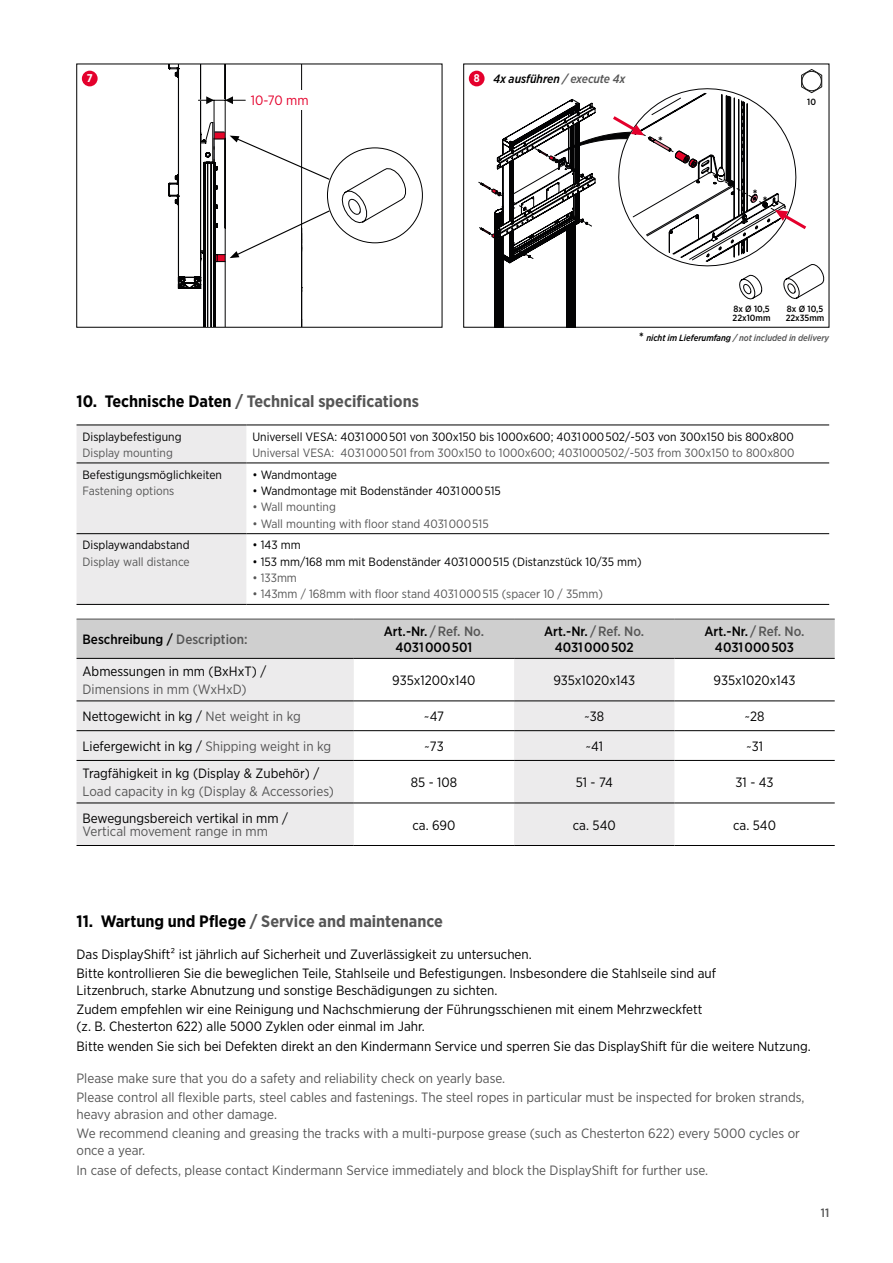
<style>
.page{position:relative;width:893px;height:1263px;background:#fff}
.page>*{position:absolute;margin:0;border:0;box-sizing:border-box;transform-origin:0 0}
.t1{font:700 16.5px "Gotham Narrow";color:#565656}
.t2{font:13.5px/19.6px "Gotham Narrow";color:#000}
.t3{font:13.5px/19.6px "Gotham Narrow";color:#565656}
.t4{font:500 13.5px/16.5px "Gotham Narrow";color:#000;text-align:center}
.t5{font:13.5px "Gotham Narrow";color:#e4002c}
.t6{font:12px "Gotham Narrow";color:#000}
.t7{font:12px "Gotham Narrow";color:#565656}
.t8{font:italic 500 12px "Gotham Narrow";letter-spacing:-.005em;color:#000}
.t9{font:700 12px "Gotham Narrow";color:#000}
.t10{font:500 12px "Gotham Narrow";color:#565656}
.t11{font:700 11.25px "Gotham Narrow";color:#fff}
.t12{font:italic 500 9px "Gotham Narrow";letter-spacing:-.005em;color:#565656}
.t13{font:500 9px/9.6px "Gotham Narrow";color:#000}
.s1{font-weight:700;font-style:normal;font-size:11.25px;color:#fff}
.s2{color:#565656}
.s3{font-weight:700;font-style:normal;font-size:12px;color:#000}
.s4{color:#000}
</style>
<div class="page">
<div style="left:77px;top:426px;width:169px;height:178px;background:#ecebec"></div>
<hr style="left:77px;top:463px;width:169px;height:1px;background:#000">
<hr style="left:246px;top:463px;width:583px;height:1px;background:#000">
<hr style="left:77px;top:533px;width:169px;height:1px;background:#000">
<hr style="left:246px;top:533px;width:583px;height:1px;background:#000">
<hr style="left:77px;top:604px;width:169px;height:1px;background:#000">
<hr style="left:246px;top:604px;width:583px;height:1px;background:#000">
<hr style="left:77px;top:425px;width:169px;height:1px;background:#000">
<hr style="left:246px;top:425px;width:583px;height:1px;background:#000">
<div style="left:469px;top:71px;width:16px;height:15px;background:#e4002c;border-radius:50%"></div>
<div style="left:82px;top:71px;width:16px;height:15px;background:#e4002c;border-radius:50%"></div>
<svg style="left:342px;top:168px;width:64px;height:56px"></svg>
<svg style="left:168px;top:65px;width:163px;height:262px"></svg>
<svg style="left:478px;top:69px;width:346px;height:258px"></svg>
<div style="left:77px;top:620px;width:758px;height:38px;background:#cfcfcf"></div>
<svg style="left:77px;top:659px;width:597px;height:186px;fill:#ecebec"></svg>
<hr style="left:77px;top:619px;width:277px;height:1px;background:#4c4c4c">
<hr style="left:354px;top:619px;width:160px;height:1px;background:#4c4c4c">
<hr style="left:514px;top:619px;width:160px;height:1px;background:#4c4c4c">
<hr style="left:674px;top:619px;width:161px;height:1px;background:#4c4c4c">
<hr style="left:77px;top:658px;width:277px;height:1px;background:#000">
<hr style="left:354px;top:658px;width:160px;height:1px;background:#000">
<hr style="left:514px;top:658px;width:160px;height:1px;background:#000">
<hr style="left:674px;top:658px;width:161px;height:1px;background:#000">
<hr style="left:77px;top:701px;width:277px;height:1px;background:#000">
<hr style="left:354px;top:701px;width:160px;height:1px;background:#000">
<hr style="left:514px;top:701px;width:160px;height:1px;background:#000">
<hr style="left:674px;top:701px;width:161px;height:1px;background:#000">
<hr style="left:77px;top:730px;width:277px;height:1px;background:#000">
<hr style="left:354px;top:730px;width:160px;height:1px;background:#000">
<hr style="left:514px;top:730px;width:160px;height:1px;background:#000">
<hr style="left:674px;top:730px;width:161px;height:1px;background:#000">
<hr style="left:77px;top:760px;width:277px;height:1px;background:#000">
<hr style="left:354px;top:760px;width:160px;height:1px;background:#000">
<hr style="left:514px;top:760px;width:160px;height:1px;background:#000">
<hr style="left:674px;top:760px;width:161px;height:1px;background:#000">
<hr style="left:77px;top:803px;width:277px;height:1px;background:#000">
<hr style="left:354px;top:803px;width:160px;height:1px;background:#000">
<hr style="left:514px;top:803px;width:160px;height:1px;background:#000">
<hr style="left:674px;top:803px;width:161px;height:1px;background:#000">
<hr style="left:77px;top:845px;width:277px;height:1px;background:#000">
<hr style="left:354px;top:845px;width:160px;height:1px;background:#000">
<hr style="left:514px;top:845px;width:160px;height:1px;background:#000">
<hr style="left:674px;top:845px;width:161px;height:1px;background:#000">
<div style="left:251px;top:94px;width:58px;height:11px;background:#fff"></div>
<p class="t11" style="left:87px;top:71px;width:7px">7</p>
<p class="t8" style="left:474px;top:71px;width:153px"><span class="s1">8</span> 4x ausführen <span class="s2">/ execute 4x</span></p>
<p class="t5" style="left:251px;top:92px;width:59px">10-70 mm</p>
<p class="t9" style="left:658px;top:134px;width:6px">*</p>
<p class="t9" style="left:753px;top:186px;width:6px">*</p>
<p class="t9" style="left:763px;top:193px;width:6px">*</p>
<p class="t13" style="left:807px;top:97px;width:10px">10</p>
<p class="t13" style="left:732px;top:303px;width:39px">8x Ø 10,5<br>22x10mm</p>
<p class="t13" style="left:786px;top:303px;width:40px">8x Ø 10,5<br>22x35mm</p>
<p class="t12" style="left:639px;top:332px;width:192px"><span class="s3">*</span> <span class="s4">nicht im Lieferumfang</span> / not included in delivery</p>
<p class="t1" style="left:77px;top:391px;width:344px"><span class="s4">10. Technische Daten</span> / Technical specifications</p>
<p class="t6" style="left:83px;top:429px;width:100px">Displaybefestigung</p>
<p class="t7" style="left:83px;top:445px;width:92px">Display mounting</p>
<p class="t6" style="left:252px;top:429px;width:543px">Universell VESA: 4031000501 von 300x150 bis 1000x600; 4031000502/-503 von 300x150 bis 800x800</p>
<p class="t7" style="left:252px;top:445px;width:544px">Universal VESA: 4031000501 from 300x150 to 1000x600; 4031000502/-503 from 300x150 to 800x800</p>
<p class="t6" style="left:83px;top:467px;width:141px">Befestigungsmöglichkeiten</p>
<p class="t7" style="left:83px;top:483px;width:93px">Fastening options</p>
<p class="t6" style="left:83px;top:538px;width:108px">Displaywandabstand</p>
<p class="t7" style="left:83px;top:554px;width:109px">Display wall distance</p>
<p class="t6" style="left:252px;top:467px;width:86px">• Wandmontage</p>
<p class="t6" style="left:252px;top:483px;width:250px">• Wandmontage mit Bodenständer 4031000515</p>
<p class="t7" style="left:252px;top:500px;width:85px">• Wall mounting</p>
<p class="t7" style="left:252px;top:516px;width:238px">• Wall mounting with floor stand 4031000515</p>
<p class="t6" style="left:252px;top:538px;width:50px">• 143 mm</p>
<p class="t6" style="left:252px;top:554px;width:391px">• 153 mm/168 mm mit Bodenständer 4031000515 (Distanzstück 10/35 mm)</p>
<p class="t7" style="left:252px;top:570px;width:46px">• 133mm</p>
<p class="t7" style="left:252px;top:587px;width:352px">• 143mm / 168mm with floor stand 4031000515 (spacer 10 / 35mm)</p>
<p class="t4" style="left:83px;top:631px;width:167px">Beschreibung / <span class="s2">Description:</span></p>
<p class="t4" style="left:384px;top:623px;width:102px">Art.-Nr. <span class="s2">/ Ref. No.<br></span>4031000501</p>
<p class="t4" style="left:544px;top:623px;width:102px">Art.-Nr. <span class="s2">/ Ref. No.<br></span>4031000502</p>
<p class="t4" style="left:704px;top:623px;width:102px">Art.-Nr. <span class="s2">/ Ref. No.<br></span>4031000503</p>
<p class="t2" style="left:83px;top:661px;width:185px">Abmessungen in mm (BxHxT) /</p>
<p class="t3" style="left:83px;top:679px;width:165px">Dimensions in mm (WxHxD)</p>
<p class="t2" style="left:392px;top:670px;width:85px">935x1200x140</p>
<p class="t2" style="left:553px;top:670px;width:83px">935x1020x143</p>
<p class="t2" style="left:714px;top:670px;width:83px">935x1020x143</p>
<p class="t2" style="left:83px;top:706px;width:220px">Nettogewicht in kg / <span class="s2">Net weight in kg</span></p>
<p class="t2" style="left:424px;top:706px;width:22px">~47</p>
<p class="t2" style="left:584px;top:706px;width:22px">~38</p>
<p class="t2" style="left:744px;top:706px;width:22px">~28</p>
<p class="t2" style="left:83px;top:736px;width:250px">Liefergewicht in kg / <span class="s2">Shipping weight in kg</span></p>
<p class="t2" style="left:424px;top:736px;width:21px">~73</p>
<p class="t2" style="left:585px;top:736px;width:19px">~41</p>
<p class="t2" style="left:746px;top:736px;width:19px">~31</p>
<p class="t2" style="left:83px;top:763px;width:238px">Tragfähigkeit in kg (Display &amp; Zubehör) /</p>
<p class="t3" style="left:83px;top:781px;width:253px">Load capacity in kg (Display &amp; Accessories)</p>
<p class="t2" style="left:411px;top:772px;width:48px">85 - 108</p>
<p class="t2" style="left:576px;top:772px;width:39px">51 - 74</p>
<p class="t2" style="left:735px;top:772px;width:40px">31 - 43</p>
<p class="t2" style="left:83px;top:808px;width:207px">Bewegungsbereich vertikal in mm /</p>
<p class="t3" style="left:83px;top:821px;width:187px">Vertical movement range in mm</p>
<p class="t2" style="left:412px;top:815px;width:45px">ca. 690</p>
<p class="t2" style="left:573px;top:815px;width:44px">ca. 540</p>
<p class="t2" style="left:733px;top:815px;width:44px">ca. 540</p>
<p class="t1" style="left:77px;top:911px;width:368px"><span class="s4">11. Wartung und Pflege</span> / Service and maintenance</p>
<p class="t2" style="left:77px;top:944px;width:641px">Das DisplayShift² ist jährlich auf Sicherheit und Zuverlässigkeit zu untersuchen.<br>Bitte kontrollieren Sie die beweglichen Teile, Stahlseile und Befestigungen. Insbesondere die Stahlseile sind auf</p>
<p class="t2" style="left:77px;top:980px;width:627px">Litzenbruch, starke Abnutzung und sonstige Beschädigungen zu sichten.<br>Zudem empfehlen wir eine Reinigung und Nachschmierung der Führungsschienen mit einem Mehrzweckfett</p>
<p class="t2" style="left:77px;top:1016px;width:736px">(z. B. Chesterton 622) alle 5000 Zyklen oder einmal im Jahr.<br>Bitte wenden Sie sich bei Defekten direkt an den Kindermann Service und sperren Sie das DisplayShift für die weitere Nutzung.</p>
<p class="t3" style="left:77px;top:1068px;width:729px">Please make sure that you do a safety and reliability check on yearly base.<br>Please control all flexible parts, steel cables and fastenings. The steel ropes in particular must be inspected for broken strands,</p>
<p class="t3" style="left:77px;top:1104px;width:725px">heavy abrasion and other damage.<br>We recommend cleaning and greasing the tracks with a multi-purpose grease (such as Chesterton 622) every 5000 cycles or</p>
<p class="t3" style="left:77px;top:1140px;width:633px">once a year.<br>In case of defects, please contact Kindermann Service immediately and block the DisplayShift for further use.</p>
<p class="t10" style="left:821px;top:1205px;width:10px">11</p>
</div>
